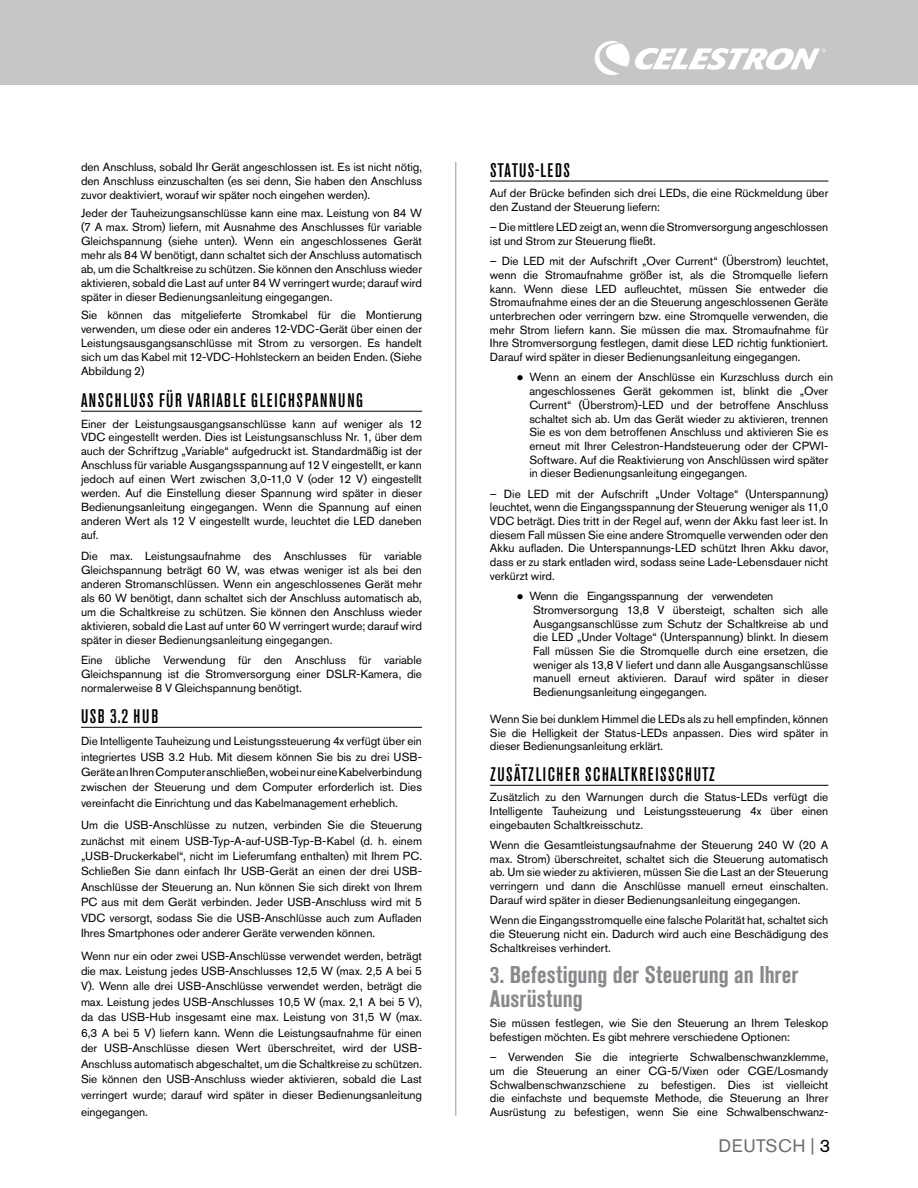
<style>
.page{position:relative;width:918px;height:1188px;background:#fff}
.page>*{position:absolute;margin:0;border:0;box-sizing:border-box;transform-origin:0 0}
.t1{font:700 condensed 24px/24.2px "Akzidenz Grotesk Pro";color:#87898c}
.t2{font:500 condensed 19.5px "Akzidenz Grotesk Pro";letter-spacing:.08em;color:#000}
.t3{font:500 condensed 19.5px "Akzidenz Grotesk Pro";letter-spacing:.06em;color:#000}
.t4{font:18px "Akzidenz Grotesk Pro";letter-spacing:.03em;color:#6d6e71}
.t5{font:11.7px/13.6px "Akzidenz Grotesk Pro";letter-spacing:-.005em;color:#000;text-align:justify}
.s1{color:#000}
</style>
<div class="page">
<div style="left:0;top:0;width:918px;height:85px;background:#c6c6c7"></div>
<svg style="left:595px;top:41px;width:231px;height:34px"></svg>
<hr style="left:456px;top:162px;width:1px;height:954px;background:#939598">
<hr style="left:81px;top:411px;width:341px;height:1px;background:#000">
<hr style="left:81px;top:727px;width:341px;height:1px;background:#000">
<hr style="left:490px;top:181px;width:338px;height:1px;background:#000">
<hr style="left:490px;top:785px;width:338px;height:1px;background:#000">
<p class="t5" style="left:81px;top:160px;width:343px">den Anschluss, sobald Ihr Gerät angeschlossen ist. Es ist nicht nötig, den Anschluss einzuschalten (es sei denn, Sie haben den Anschluss zuvor deaktiviert, worauf wir später noch eingehen werden).</p>
<p class="t5" style="left:81px;top:206px;width:343px">Jeder der Tauheizungsanschlüsse kann eine max. Leistung von 84 W (7 A max. Strom) liefern, mit Ausnahme des Anschlusses für variable Gleichspannung (siehe unten). Wenn ein angeschlossenes Gerät mehr als 84 W benötigt, dann schaltet sich der Anschluss automatisch ab, um die Schaltkreise zu schützen. Sie können den Anschluss wieder aktivieren, sobald die Last auf unter 84 W verringert wurde; darauf wird später in dieser Bedienungsanleitung eingegangen.</p>
<p class="t5" style="left:81px;top:308px;width:343px">Sie können das mitgelieferte Stromkabel für die Montierung verwenden, um diese oder ein anderes 12-VDC-Gerät über einen der Leistungsausgangsanschlüsse mit Strom zu versorgen. Es handelt sich um das Kabel mit 12-VDC-Hohlsteckern an beiden Enden. (Siehe Abbildung 2)</p>
<h2 class="t2" style="left:81px;top:387px;width:284px">ANSCHLUSS FÜR VARIABLE GLEICHSPANNUNG</h2>
<p class="t5" style="left:81px;top:416px;width:343px">Einer der Leistungsausgangsanschlüsse kann auf weniger als 12<br>VDC eingestellt werden. Dies ist Leistungsanschluss Nr. 1, über dem auch der Schriftzug „Variable“ aufgedruckt ist. Standardmäßig ist der Anschluss für variable Ausgangsspannung auf 12 V eingestellt, er kann jedoch auf einen Wert zwischen 3,0-11,0 V (oder 12 V) eingestellt werden. Auf die Einstellung dieser Spannung wird später in dieser Bedienungsanleitung eingegangen. Wenn die Spannung auf einen anderen Wert als 12 V eingestellt wurde, leuchtet die LED daneben auf.</p>
<p class="t5" style="left:81px;top:549px;width:343px">Die max. Leistungsaufnahme des Anschlusses für variable Gleichspannung beträgt 60 W, was etwas weniger ist als bei den anderen Stromanschlüssen. Wenn ein angeschlossenes Gerät mehr als 60 W benötigt, dann schaltet sich der Anschluss automatisch ab, um die Schaltkreise zu schützen. Sie können den Anschluss wieder aktivieren, sobald die Last auf unter 60 W verringert wurde; darauf wird später in dieser Bedienungsanleitung eingegangen.</p>
<p class="t5" style="left:81px;top:653px;width:343px">Eine übliche Verwendung für den Anschluss für variable Gleichspannung ist die Stromversorgung einer DSLR-Kamera, die normalerweise 8 V Gleichspannung benötigt.</p>
<h2 class="t2" style="left:81px;top:703px;width:79px">USB 3.2 HUB</h2>
<p class="t5" style="left:81px;top:733px;width:343px;line-height:15.5px">Die Intelligente Tauheizung und Leistungssteuerung 4x verfügt über ein integriertes USB 3.2 Hub. Mit diesem können Sie bis zu drei USB-Geräte an Ihren Computer anschließen, wobei nur eine Kabelverbindung zwischen der Steuerung und dem Computer erforderlich ist. Dies vereinfacht die Einrichtung und das Kabelmanagement erheblich.</p>
<p class="t5" style="left:81px;top:817px;width:343px;line-height:15.5px">Um die USB-Anschlüsse zu nutzen, verbinden Sie die Steuerung zunächst mit einem USB-Typ-A-auf-USB-Typ-B-Kabel (d. h. einem „USB-Druckerkabel“, nicht im Lieferumfang enthalten) mit Ihrem PC.<br>Schließen Sie dann einfach Ihr USB-Gerät an einen der drei USB-Anschlüsse der Steuerung an. Nun können Sie sich direkt von Ihrem PC aus mit dem Gerät verbinden. Jeder USB-Anschluss wird mit 5<br>VDC versorgt, sodass Sie die USB-Anschlüsse auch zum Aufladen Ihres Smartphones oder anderer Geräte verwenden können.</p>
<p class="t5" style="left:81px;top:948px;width:343px;line-height:15.5px">Wenn nur ein oder zwei USB-Anschlüsse verwendet werden, beträgt die max. Leistung jedes USB-Anschlusses 12,5 W (max. 2,5 A bei 5<br>V). Wenn alle drei USB-Anschlüsse verwendet werden, beträgt die max. Leistung jedes USB-Anschlusses 10,5 W (max. 2,1 A bei 5 V), da das USB-Hub insgesamt eine max. Leistung von 31,5 W (max.<br>6,3 A bei 5 V) liefern kann. Wenn die Leistungsaufnahme für einen der USB-Anschlüsse diesen Wert überschreitet, wird der USB-Anschluss automatisch abgeschaltet, um die Schaltkreise zu schützen.<br>Sie können den USB-Anschluss wieder aktivieren, sobald die Last verringert wurde; darauf wird später in dieser Bedienungsanleitung</p>
<p class="t5" style="left:81px;top:1105px;width:68px">eingegangen.</p>
<h2 class="t3" style="left:490px;top:157px;width:82px">STATUS-LEDS</h2>
<p class="t5" style="left:490px;top:186px;width:340px">Auf der Brücke befinden sich drei LEDs, die eine Rückmeldung über den Zustand der Steuerung liefern:</p>
<p class="t5" style="left:490px;top:220px;width:340px">– Die mittlere LED zeigt an, wenn die Stromversorgung angeschlossen ist und Strom zur Steuerung fließt.</p>
<p class="t5" style="left:490px;top:254px;width:340px">– Die LED mit der Aufschrift „Over Current“ (Überstrom) leuchtet, wenn die Stromaufnahme größer ist, als die Stromquelle liefern kann. Wenn diese LED aufleuchtet, müssen Sie entweder die Stromaufnahme eines der an die Steuerung angeschlossenen Geräte unterbrechen oder verringern bzw. eine Stromquelle verwenden, die mehr Strom liefern kann. Sie müssen die max. Stromaufnahme für Ihre Stromversorgung festlegen, damit diese LED richtig funktioniert.<br>Darauf wird später in dieser Bedienungsanleitung eingegangen.</p>
<p class="t5" style="left:529px;top:371px;width:305px;text-align:left;text-indent:-12px">● Wenn an einem der Anschlüsse ein Kurzschluss durch ein angeschlossenes Gerät gekommen ist, blinkt die „Over Current“ (Überstrom)-LED und der betroffene Anschluss schaltet sich ab. Um das Gerät wieder zu aktivieren, trennen Sie es von dem betroffenen Anschluss und aktivieren Sie es erneut mit Ihrer Celestron-Handsteuerung oder der CPWI-Software. Auf die Reaktivierung von Anschlüssen wird später in dieser Bedienungsanleitung eingegangen.</p>
<p class="t5" style="left:490px;top:487px;width:340px">– Die LED mit der Aufschrift „Under Voltage“ (Unterspannung) leuchtet, wenn die Eingangsspannung der Steuerung weniger als 11,0<br>VDC beträgt. Dies tritt in der Regel auf, wenn der Akku fast leer ist. In diesem Fall müssen Sie eine andere Stromquelle verwenden oder den Akku aufladen. Die Unterspannungs-LED schützt Ihren Akku davor, dass er zu stark entladen wird, sodass seine Lade-Lebensdauer nicht verkürzt wird.</p>
<p class="t5" style="left:533px;top:589px;width:297px;text-align:left;text-indent:-16px">● Wenn die Eingangsspannung der verwendeten Stromversorgung 13,8 V übersteigt, schalten sich alle Ausgangsanschlüsse zum Schutz der Schaltkreise ab und die LED „Under Voltage“ (Unterspannung) blinkt. In diesem Fall müssen Sie die Stromquelle durch eine ersetzen, die weniger als 13,8 V liefert und dann alle Ausgangsanschlüsse manuell erneut aktivieren. Darauf wird später in dieser Bedienungsanleitung eingegangen.</p>
<p class="t5" style="left:490px;top:712px;width:340px">Wenn Sie bei dunklem Himmel die LEDs als zu hell empfinden, können Sie die Helligkeit der Status-LEDs anpassen. Dies wird später in dieser Bedienungsanleitung erklärt.</p>
<h2 class="t2" style="left:490px;top:761px;width:226px">ZUSÄTZLICHER SCHALTKREISSCHUTZ</h2>
<p class="t5" style="left:490px;top:790px;width:340px">Zusätzlich zu den Warnungen durch die Status-LEDs verfügt die Intelligente Tauheizung und Leistungssteuerung 4x über einen eingebauten Schaltkreisschutz.</p>
<p class="t5" style="left:490px;top:838px;width:340px">Wenn die Gesamtleistungsaufnahme der Steuerung 240 W (20 A max. Strom) überschreitet, schaltet sich die Steuerung automatisch ab. Um sie wieder zu aktivieren, müssen Sie die Last an der Steuerung verringern und dann die Anschlüsse manuell erneut einschalten.<br>Darauf wird später in dieser Bedienungsanleitung eingegangen.</p>
<p class="t5" style="left:490px;top:913px;width:340px">Wenn die Eingangsstromquelle eine falsche Polarität hat, schaltet sich die Steuerung nicht ein. Dadurch wird auch eine Beschädigung des Schaltkreises verhindert.</p>
<h1 class="t1" style="left:490px;top:962px;width:310px">3. Befestigung der Steuerung an Ihrer<br>Ausrüstung</h1>
<p class="t5" style="left:490px;top:1016px;width:340px">Sie müssen festlegen, wie Sie den Steuerung an Ihrem Teleskop befestigen möchten. Es gibt mehrere verschiedene Optionen:</p>
<p class="t5" style="left:490px;top:1050px;width:340px">– Verwenden Sie die integrierte Schwalbenschwanzklemme, um die Steuerung an einer CG-5/Vixen oder CGE/Losmandy Schwalbenschwanzschiene zu befestigen. Dies ist vielleicht die einfachste und bequemste Methode, die Steuerung an Ihrer Ausrüstung zu befestigen, wenn Sie eine Schwalbenschwanz-</p>
<h3 class="t4" style="left:718px;top:1134px;width:113px">DEUTSCH | <span class="s1">3</span></h3>
</div>
